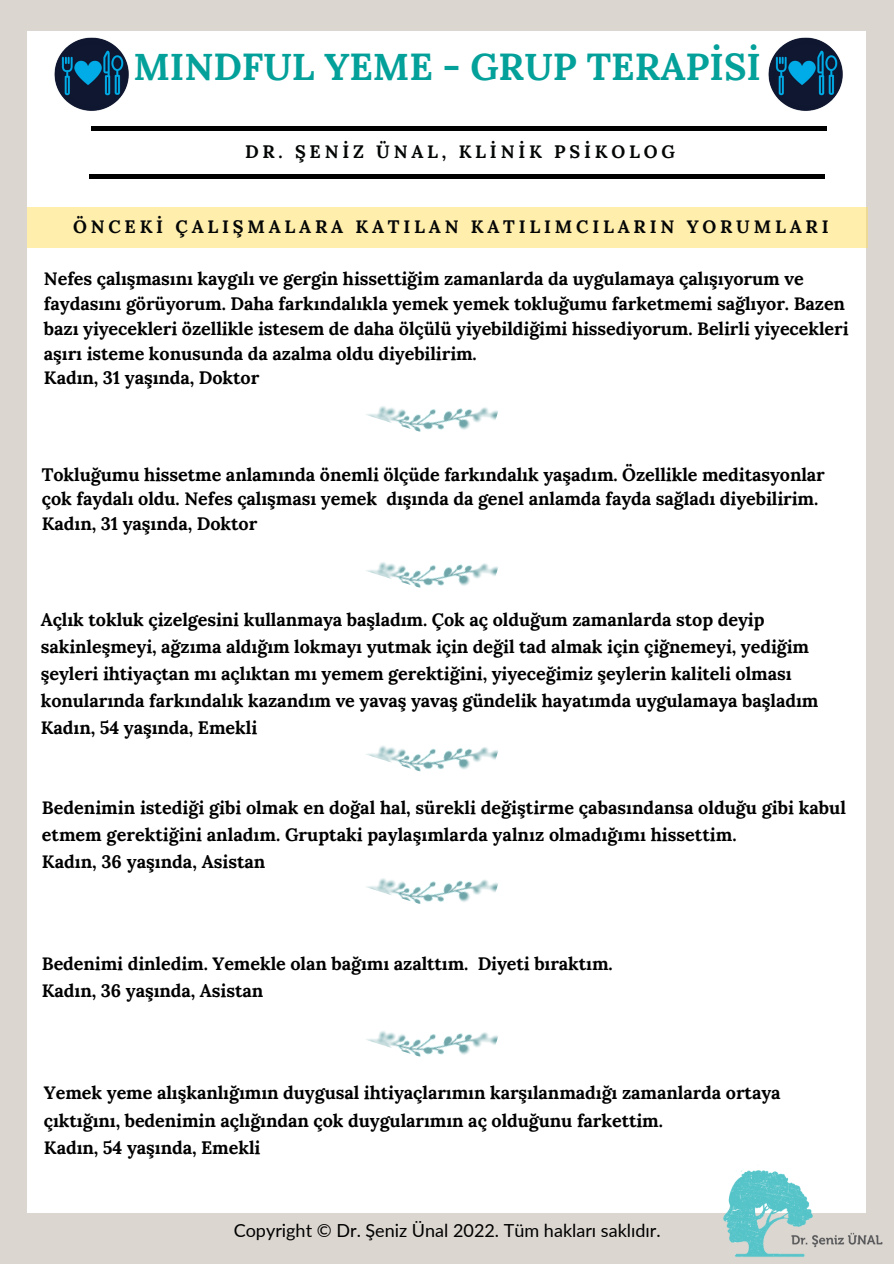
<style>
.page{position:relative;width:894px;height:1264px;background:#fff}
.page>*{position:absolute;margin:0;border:0;box-sizing:border-box;transform-origin:0 0}
.t1{font:700 37.5px "Lora";color:#04a09a}
.t2{font:700 18px/27px "Lora";letter-spacing:-.005em;color:#000}
.t3{font:700 18px "Lora";letter-spacing:.21em;color:#040606}
.t4{font:18px "Lato";color:#000}
</style>
<div class="page">
<div style="left:0;top:0;width:893px;height:1263px;background:#dbd6d0"></div>
<div style="left:27px;top:31px;width:838px;height:1227px;background:#fff"></div>
<div style="left:0;top:1213px;width:893px;height:50px;background:#dbd6d0"></div>
<img style="left:723px;top:1162px;width:160px;height:95px">
<div style="left:27px;top:207px;width:839px;height:40px;background:#ffeeac"></div>
<img style="left:366px;top:406px;width:132px;height:26px">
<img style="left:366px;top:562px;width:132px;height:26px">
<img style="left:366px;top:745px;width:132px;height:27px">
<img style="left:366px;top:878px;width:132px;height:26px">
<img style="left:366px;top:1031px;width:132px;height:26px">
<hr style="left:91px;top:127px;width:735px;height:3px;background:#000">
<hr style="left:89px;top:175px;width:736px;height:3px;background:#000">
<img style="left:54px;top:37px;width:75px;height:74px">
<img style="left:768px;top:37px;width:74px;height:74px">
<h1 class="t1" style="left:133px;top:43px;width:629px">MINDFUL YEME - GRUP TERAPİSİ</h1>
<p class="t3" style="left:245px;top:140px;width:431px">DR. ŞENİZ ÜNAL, KLİNİK PSİKOLOG</p>
<p class="t3" style="left:73px;top:215px;width:756px">ÖNCEKİ ÇALIŞMALARA KATILAN KATILIMCILARIN YORUMLARI</p>
<p class="t2" style="left:44px;top:266px;width:806px;line-height:24.8px">Nefes çalışmasını kaygılı ve gergin hissettiğim zamanlarda da uygulamaya çalışıyorum ve faydasını görüyorum. Daha farkındalıkla yemek yemek tokluğumu farketmemi sağlıyor. Bazen bazı yiyecekleri özellikle istesem de daha ölçülü yiyebildiğimi hissediyorum. Belirli yiyecekleri aşırı isteme konusunda da azalma oldu diyebilirim.<br>Kadın, 31 yaşında, Doktor</p>
<p class="t2" style="left:42px;top:461px;width:784px;line-height:24.8px">Tokluğumu hissetme anlamında önemli ölçüde farkındalık yaşadım. Özellikle meditasyonlar çok faydalı oldu. Nefes çalışması yemek dışında da genel anlamda fayda sağladı diyebilirim.<br>Kadın, 31 yaşında, Doktor</p>
<p class="t2" style="left:41px;top:605px;width:779px">Açlık tokluk çizelgesini kullanmaya başladım. Çok aç olduğum zamanlarda stop deyip sakinleşmeyi, ağzıma aldığım lokmayı yutmak için değil tad almak için çiğnemeyi, yediğim şeyleri ihtiyaçtan mı açlıktan mı yemem gerektiğini, yiyeceğimiz şeylerin kaliteli olması konularında farkındalık kazandım ve yavaş yavaş gündelik hayatımda uygulamaya başladım Kadın, 54 yaşında, Emekli</p>
<p class="t2" style="left:42px;top:793px;width:805px">Bedenimin istediği gibi olmak en doğal hal, sürekli değiştirme çabasındansa olduğu gibi kabul etmem gerektiğini anladım. Gruptaki paylaşımlarda yalnız olmadığımı hissettim.<br>Kadın, 36 yaşında, Asistan</p>
<p class="t2" style="left:42px;top:950px;width:572px">Bedenimi dinledim. Yemekle olan bağımı azalttım. Diyeti bıraktım.<br>Kadın, 36 yaşında, Asistan</p>
<p class="t2" style="left:44px;top:1079px;width:738px">Yemek yeme alışkanlığımın duygusal ihtiyaçlarımın karşılanmadığı zamanlarda ortaya çıktığını, bedenimin açlığından çok duygularımın aç olduğunu farkettim.<br>Kadın, 54 yaşında, Emekli</p>
<p class="t4" style="left:234px;top:1218px;width:428px">Copyright © Dr. Şeniz Ünal 2022. Tüm hakları saklıdır.</p>
</div>
